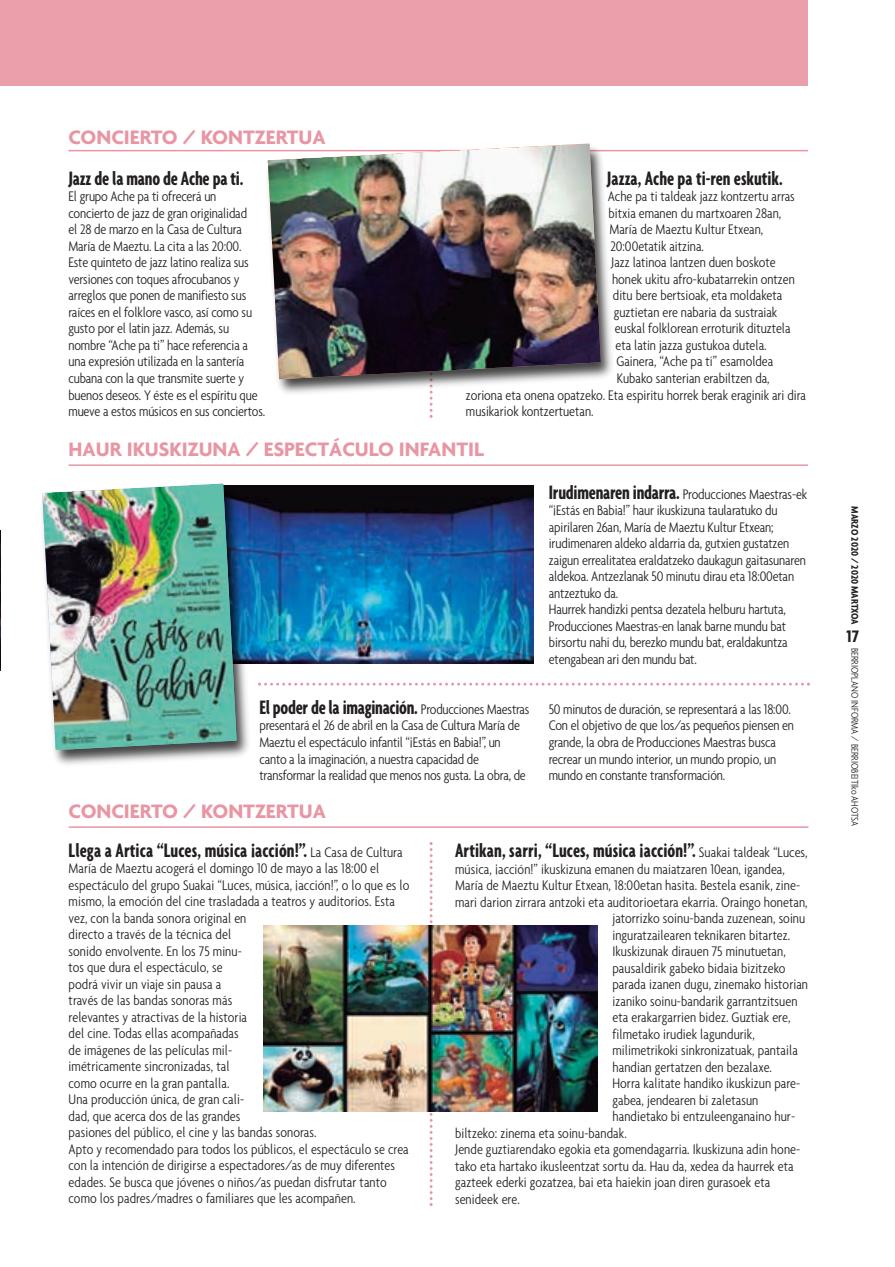
<style>
.page{position:relative;width:895px;height:1267px;background:#fff}
.page>*{position:absolute;margin:0;border:0;box-sizing:border-box;transform-origin:0 0}
.t1{font:700 extra-condensed 21px "Agenda";color:#231f20}
.t2{font:700 21px "Agenda";color:#e896a4}
.t3{font:700 condensed 18px "Agenda";color:#231f20}
.t4{font:300 condensed 15px/16.5px "Agenda";color:#231f20}
.t5{font:300 condensed 10.5px "Agenda";color:#231f20}
.t6{font:700 condensed 10.5px "Agenda";color:#231f20}
.s1{font-weight:300;font-stretch:condensed;font-size:15px}
.s2{font-weight:700;font-stretch:extra-condensed;font-size:21px}
</style>
<div class="page">
<svg style="left:258px;top:682px;width:552px;height:3px"></svg>
<div style="left:0;top:0;width:808px;height:86px;background:#ea9fab"></div>
<hr style="left:69px;top:464px;width:739px;height:2px;background:#e896a4">
<svg style="left:430px;top:403px;width:3px;height:15px"></svg>
<hr style="left:69px;top:826px;width:739px;height:1px;background:#e896a4">
<svg style="left:430px;top:842px;width:3px;height:363px"></svg>
<img style="left:257px;top:485px;width:277px;height:178px">
<img style="left:54px;top:485px;width:203px;height:280px">
<img style="left:42px;top:483px;width:195px;height:267px">
<img style="left:264px;top:925px;width:333px;height:186px">
<hr style="left:68px;top:150px;width:740px;height:1px;background:#e896a4">
<img style="left:0;top:530px;width:1px;height:140px">
<img style="left:261px;top:149px;width:360px;height:251px">
<img style="left:268px;top:143px;width:333px;height:236px">
<h1 class="t2" style="left:68px;top:124px;width:259px">CONCIERTO / KONTZERTUA</h1>
<h1 class="t1" style="left:68px;top:165px;width:177px">Jazz de la mano de Ache pa ti.</h1>
<p class="t4" style="left:68px;top:188px;width:198px">El grupo Ache pa ti ofrecerá un concierto de jazz de gran originalidad<br>el 28 de marzo en la Casa de Cultura María de Maeztu. La cita a las 20:00.<br>Este quinteto de jazz latino realiza sus versiones con toques afrocubanos y arreglos que ponen de manifiesto sus raíces en el folklore vasco, así como su gusto por el latin jazz. Además, su nombre “Ache pa ti” hace referencia a una expresión utilizada en la santería cubana con la que transmite suerte y buenos deseos. Y éste es el espíritu que mueve a estos músicos en sus conciertos.</p>
<h1 class="t1" style="left:607px;top:165px;width:177px">Jazza, Ache pa ti-ren eskutik.</h1>
<p class="t4" style="left:608px;top:188px;width:189px">Ache pa ti taldeak jazz kontzertu arras</p>
<p class="t4" style="left:609px;top:204px;width:174px">bitxia emanen du martxoaren 28an,</p>
<p class="t4" style="left:609px;top:221px;width:155px">María de Maeztu Kultur Etxean,</p>
<p class="t4" style="left:610px;top:237px;width:95px">20:00etatik aitzina.</p>
<p class="t4" style="left:611px;top:254px;width:166px">Jazz latinoa lantzen duen boskote</p>
<p class="t4" style="left:612px;top:270px;width:184px">honek ukitu afro-kubatarrekin ontzen</p>
<p class="t4" style="left:613px;top:287px;width:171px">ditu bere bertsioak, eta moldaketa</p>
<p class="t4" style="left:614px;top:303px;width:165px">guztietan ere nabaria da sustraiak</p>
<p class="t4" style="left:615px;top:320px;width:177px">euskal folklorean erroturik dituztela</p>
<p class="t4" style="left:616px;top:336px;width:153px">eta latin jazza gustukoa dutela.</p>
<p class="t4" style="left:616px;top:353px;width:158px">Gainera, “Ache pa ti” esamoldea</p>
<p class="t4" style="left:617px;top:369px;width:155px">Kubako santerian erabiltzen da,</p>
<p class="t4" style="left:466px;top:386px;width:342px">zoriona eta onena opatzeko. Eta espiritu horrek berak eraginik ari dira</p>
<p class="t4" style="left:466px;top:402px;width:129px">musikariok kontzertuetan.</p>
<h1 class="t2" style="left:69px;top:436px;width:417px">HAUR IKUSKIZUNA / ESPECTÁCULO INFANTIL</h1>
<h1 class="t1" style="left:259px;top:694px;width:272px">El poder de la imaginación. <span class="s1">Producciones Maestras</span></h1>
<p class="t4" style="left:259px;top:717px;width:268px">presentará el 26 de abril en la Casa de Cultura María de Maeztu el espectáculo infantil “¡Estás en Babia!”, un canto a la imaginación, a nuestra capacidad de transformar la realidad que menos nos gusta. La obra, de</p>
<h1 class="t2" style="left:69px;top:798px;width:259px">CONCIERTO / KONTZERTUA</h1>
<p class="t4" style="left:549px;top:485px;width:260px"><span class="s2">Irudimenaren indarra.</span> Producciones Maestras-ek “¡Estás en Babia!” haur ikuskizuna taularatuko du apirilaren 26an, María de Maeztu Kultur Etxean; irudimenaren aldeko aldarria da, gutxien gustatzen zaigun errealitatea eraldatzeko daukagun gaitasunaren aldekoa. Antzezlanak 50 minutu dirau eta 18:00etan antzeztuko da.<br>Haurrek handizki pentsa dezatela helburu hartuta, Producciones Maestras-en lanak barne mundu bat birsortu nahi du, berezko mundu bat, eraldakuntza etengabean ari den mundu bat.</p>
<p class="t4" style="left:549px;top:700px;width:247px">50 minutos de duración, se representará a las 18:00.<br>Con el objetivo de que los/as pequeños piensen en grande, la obra de Producciones Maestras busca recrear un mundo interior, un mundo propio, un mundo en constante transformación.</p>
<h1 class="t1" style="left:69px;top:837px;width:335px">Llega a Artica “Luces, música ¡acción!”. <span class="s1">La Casa de Cultura</span></h1>
<p class="t4" style="left:69px;top:859px;width:342px">María de Maeztu acogerá el domingo 10 de mayo a las 18:00 el espectáculo del grupo Suakai “Luces, música, ¡acción!”, o lo que es lo mismo, la emoción del cine trasladada a teatros y auditorios. Esta vez, con la banda sonora original en<br>directo a través de la técnica del<br>sonido envolvente. En los 75 minu-<br>tos que dura el espectáculo, se<br>podrá vivir un viaje sin pausa a<br>través de las bandas sonoras más<br>relevantes y atractivas de la historia<br>del cine. Todas ellas acompañadas<br>de imágenes de las películas mil-<br>imétricamente sincronizadas, tal<br>como ocurre en la gran pantalla.<br>Una producción única, de gran cali-<br>dad, que acerca dos de las grandes<br>pasiones del público, el cine y las bandas sonoras.<br>Apto y recomendado para todos los públicos, el espectáculo se crea con la intención de dirigirse a espectadores/as de muy diferentes edades. Se busca que jóvenes o niños/as puedan disfrutar tanto como los padres/madres o familiares que les acompañen.</p>
<h1 class="t1" style="left:455px;top:837px;width:354px">Artikan, sarri, “Luces, música ¡acción!”. <span class="s1">Suakai taldeak “Luces,</span></h1>
<p class="t4" style="left:455px;top:860px;width:331px">música, ¡acción!” ikuskizuna emanen du maiatzaren 10ean, igandea,</p>
<p class="t4" style="left:455px;top:876px;width:347px">María de Maeztu Kultur Etxean, 18:00etan hasita. Bestela esanik, zine-</p>
<p class="t4" style="left:455px;top:893px;width:354px">mari darion zirrara antzoki eta auditorioetara ekarria. Oraingo honetan,</p>
<p class="t4" style="left:612px;top:909px;width:194px">jatorrizko soinu-banda zuzenean, soinu</p>
<p class="t4" style="left:612px;top:926px;width:179px">inguratzailearen teknikaren bitartez.</p>
<p class="t4" style="left:612px;top:942px;width:175px">Ikuskizunak dirauen 75 minutuetan,</p>
<p class="t4" style="left:612px;top:959px;width:175px">pausaldirik gabeko bidaia bizitzeko</p>
<p class="t4" style="left:612px;top:975px;width:197px">parada izanen dugu, zinemako historian</p>
<p class="t4" style="left:612px;top:992px;width:187px">izaniko soinu-bandarik garrantzitsuen</p>
<p class="t4" style="left:612px;top:1008px;width:180px">eta erakargarrien bidez. Guztiak ere,</p>
<p class="t4" style="left:612px;top:1025px;width:144px">filmetako irudiek lagundurik,</p>
<p class="t4" style="left:612px;top:1041px;width:187px">milimetrikoki sinkronizatuak, pantaila</p>
<p class="t4" style="left:612px;top:1058px;width:161px">handian gertatzen den bezalaxe.</p>
<p class="t4" style="left:612px;top:1074px;width:189px">Horra kalitate handiko ikuskizun pare-</p>
<p class="t4" style="left:612px;top:1091px;width:147px">gabea, jendearen bi zaletasun</p>
<p class="t4" style="left:612px;top:1107px;width:184px">handietako bi entzuleenganaino hur-</p>
<p class="t4" style="left:455px;top:1124px;width:173px">biltzeko: zinema eta soinu-bandak.</p>
<p class="t4" style="left:455px;top:1140px;width:347px">Jende guztiarendako egokia eta gomendagarria. Ikuskizuna adin hone-</p>
<p class="t4" style="left:455px;top:1157px;width:340px">tako eta hartako ikusleentzat sortu da. Hau da, xedea da haurrek eta</p>
<p class="t4" style="left:455px;top:1173px;width:317px">gazteek ederki gozatzea, bai eta haiekin joan diren gurasoek eta</p>
<p class="t4" style="left:455px;top:1190px;width:66px">senideek ere.</p>
<p class="t6" style="left:861px;top:506px;width:120px;rotate:90deg">MARZO 2020 / 2020 MARTXOA</p>
<p class="t5" style="left:861px;top:647px;width:180px;rotate:90deg">BERRIOPLANO INFORMA / BERRIOBEITIko AHOTSA</p>
<p class="t3" style="left:847px;top:625px;width:14px">17</p>
</div>
